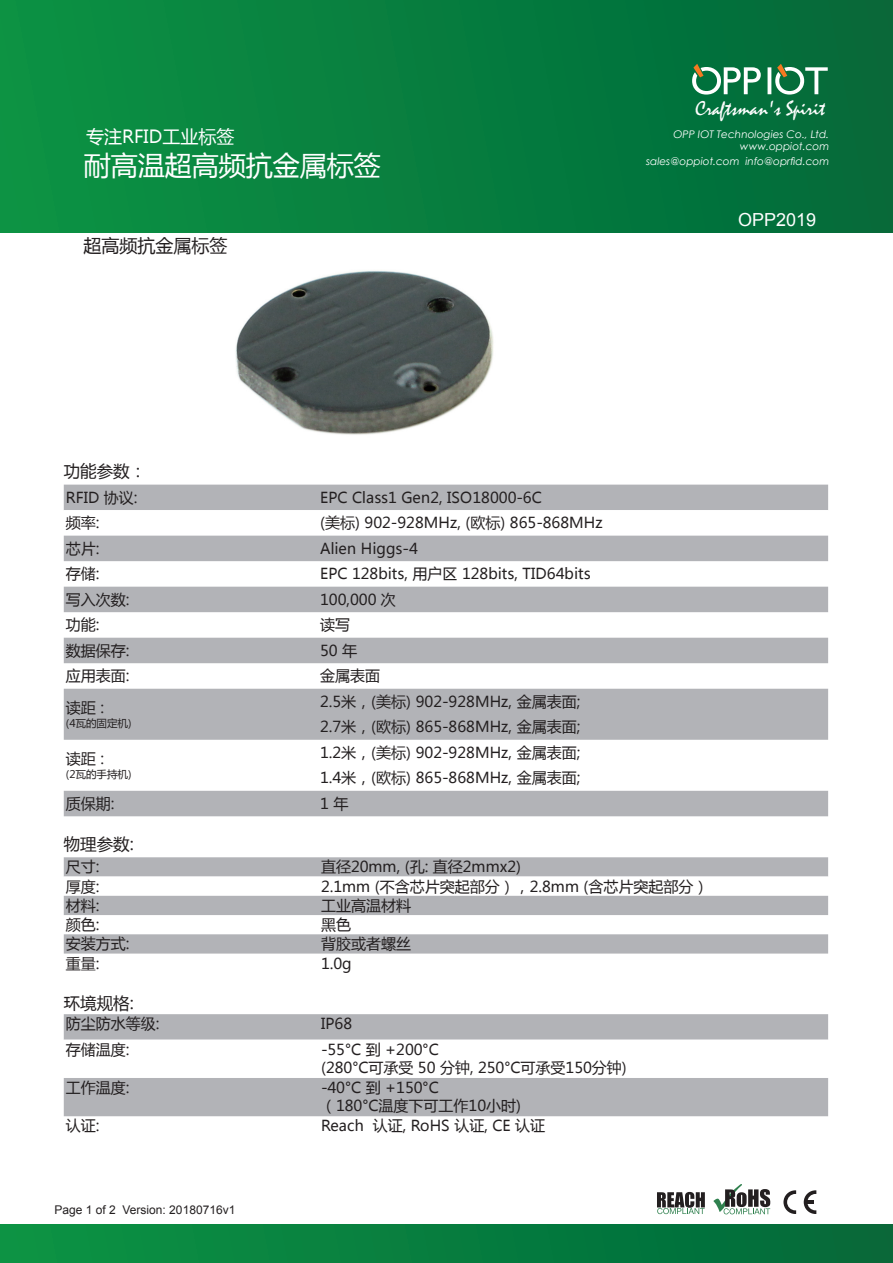
<style>
.page{position:relative;width:893px;height:1263px;background:#fff}
.page>*{position:absolute;margin:0;border:0;box-sizing:border-box;transform-origin:0 0}
.t1{font:27px "Microsoft Ya Hei";color:#fff}
.t2{font:21px "Mistral";color:#fff}
.t3{font:18px "Microsoft Ya Hei";color:#fff}
.t4{font:18px "Microsoft Ya Hei";color:#231f20}
.t5{font:18px "Arial";color:#fff}
.t6{font:16.5px "Microsoft Ya Hei";color:#231f20}
.t7{font:15px/25.5px "Microsoft Ya Hei";color:#231f20}
.t8{font:12px "Arial";color:#231f20}
.t9{font:italic 10.5px/14.2px "Century Gothic";color:#fff;text-align:right}
.t10{font:10.5px "Microsoft Ya Hei";color:#231f20}
</style>
<div class="page">
<img style="left:235px;top:271px;width:259px;height:164px">
<div style="left:0;top:0;width:893px;height:232px;background:linear-gradient(to right,#0c9244,#02683a)"></div>
<div style="left:0;top:1225px;width:893px;height:38px;background:linear-gradient(to right,#0c9344,#026839)"></div>
<div style="left:64px;top:485px;width:764px;height:25px;background:#b2b3b7"></div>
<svg style="left:64px;top:536px;width:764px;height:280px;fill:#b2b3b7"></svg>
<svg style="left:64px;top:1014px;width:764px;height:102px"></svg>
<div style="left:64px;top:857px;width:764px;height:19px;background:#b2b3b7"></div>
<svg style="left:64px;top:876px;width:764px;height:78px"></svg>
<svg style="left:64px;top:896px;width:764px;height:57px"></svg>
<svg style="left:692px;top:64px;width:136px;height:31px"></svg>
<svg style="left:783px;top:1190px;width:13px;height:24px"></svg>
<svg style="left:804px;top:1190px;width:12px;height:24px"></svg>
<svg style="left:713px;top:1184px;width:57px;height:30px"></svg>
<svg style="left:657px;top:1192px;width:48px;height:22px"></svg>
<p class="t3" style="left:86px;top:124px;width:150px">专注RFID工业标签</p>
<h1 class="t1" style="left:84px;top:147px;width:298px">耐高温超高频抗金属标签</h1>
<p class="t4" style="left:83px;top:233px;width:145px">超高频抗金属标签</p>
<h2 class="t2" style="left:696px;top:96px;width:131px">Craftsman's Spirit</h2>
<p class="t9" style="left:646px;top:139px;width:185px">www.oppiot.com sales@oppiot.com info@oprfid.com</p>
<p class="t9" style="left:673px;top:127px;width:157px">OPP IOT Technologies Co., Ltd.</p>
<p class="t5" style="left:738px;top:208px;width:80px">OPP2019</p>
<p class="t6" style="left:64px;top:460px;width:84px">功能参数：</p>
<p class="t7" style="left:66px;top:484px;width:73px">RFID 协议:</p>
<p class="t7" style="left:320px;top:484px;width:223px">EPC Class1 Gen2, ISO18000-6C</p>
<p class="t7" style="left:66px;top:510px;width:35px">频率:</p>
<p class="t7" style="left:320px;top:510px;width:284px">(美标) 902-928MHz, (欧标) 865-868MHz</p>
<p class="t7" style="left:66px;top:535px;width:35px">芯片:</p>
<p class="t7" style="left:320px;top:535px;width:99px">Alien Higgs-4</p>
<p class="t7" style="left:66px;top:561px;width:35px">存储:</p>
<p class="t7" style="left:320px;top:561px;width:272px">EPC 128bits, 用户区 128bits, TID64bits</p>
<p class="t7" style="left:66px;top:586px;width:65px">写入次数:</p>
<p class="t7" style="left:320px;top:586px;width:77px">100,000 次</p>
<p class="t7" style="left:66px;top:612px;width:35px">功能:</p>
<p class="t7" style="left:320px;top:612px;width:31px">读写</p>
<p class="t7" style="left:66px;top:637px;width:65px">数据保存:</p>
<p class="t7" style="left:320px;top:637px;width:39px">50 年</p>
<p class="t7" style="left:66px;top:663px;width:65px">应用表面:</p>
<p class="t7" style="left:320px;top:663px;width:61px">金属表面</p>
<p class="t7" style="left:66px;top:694px;width:40px">读距 :</p>
<p class="t10" style="left:66px;top:716px;width:67px">(4瓦的固定机)</p>
<p class="t7" style="left:320px;top:688px;width:262px">2.5米，(美标) 902-928MHz, 金属表面;<br>2.7米，(欧标) 865-868MHz, 金属表面;</p>
<p class="t7" style="left:66px;top:745px;width:40px">读距 :</p>
<p class="t10" style="left:66px;top:767px;width:67px">(2瓦的手持机)</p>
<p class="t7" style="left:320px;top:739px;width:262px">1.2米，(美标) 902-928MHz, 金属表面;<br>1.4米，(欧标) 865-868MHz, 金属表面;</p>
<p class="t7" style="left:66px;top:790px;width:50px">质保期:</p>
<p class="t7" style="left:320px;top:790px;width:30px">1 年</p>
<p class="t6" style="left:64px;top:832px;width:71px">物理参数:</p>
<p class="t7" style="left:66px;top:854px;width:35px">尺寸:</p>
<p class="t7" style="left:321px;top:854px;width:202px">直径20mm, (孔: 直径2mmx2)</p>
<p class="t7" style="left:66px;top:873px;width:35px">厚度:</p>
<p class="t7" style="left:321px;top:873px;width:389px">2.1mm (不含芯片突起部分），2.8mm (含芯片突起部分）</p>
<p class="t7" style="left:66px;top:892px;width:35px">材料:</p>
<p class="t7" style="left:321px;top:892px;width:92px">工业高温材料</p>
<p class="t7" style="left:66px;top:911px;width:35px">颜色:</p>
<p class="t7" style="left:321px;top:911px;width:31px">黑色</p>
<p class="t7" style="left:66px;top:931px;width:65px">安装方式:</p>
<p class="t7" style="left:321px;top:931px;width:92px">背胶或者螺丝</p>
<p class="t7" style="left:66px;top:950px;width:35px">重量:</p>
<p class="t7" style="left:321px;top:950px;width:32px">1.0g</p>
<p class="t6" style="left:64px;top:991px;width:71px">环境规格:</p>
<p class="t7" style="left:66px;top:1010px;width:95px">防尘防水等级:</p>
<p class="t7" style="left:321px;top:1010px;width:33px">IP68</p>
<p class="t7" style="left:66px;top:1036px;width:65px">存储温度:</p>
<p class="t7" style="left:321px;top:1040px;width:307px;line-height:18px">-55°С 到 +200°С<br>(280°С可承受 50 分钟, 250°С可承受150分钟)</p>
<p class="t7" style="left:66px;top:1074px;width:65px">工作温度:</p>
<p class="t7" style="left:321px;top:1078px;width:202px;line-height:18px">-40°С 到 +150°С<br>（180°С温度下可工作10小时)</p>
<p class="t7" style="left:66px;top:1112px;width:35px">认证:</p>
<p class="t7" style="left:321px;top:1112px;width:226px">Reach 认证, RoHS 认证, CE 认证</p>
<p class="t8" style="left:55px;top:1202px;width:182px">Page 1 of 2 Version: 20180716v1</p>
</div>
